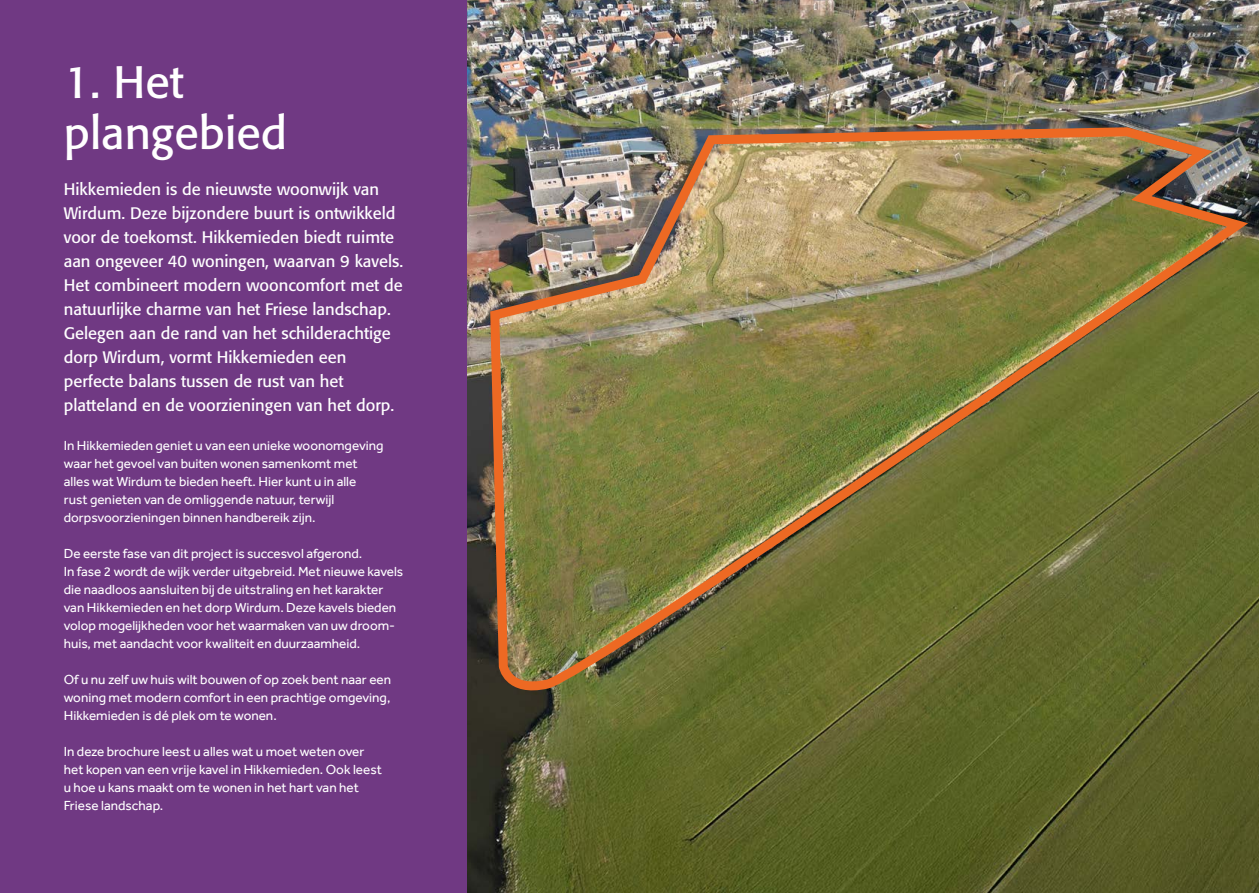
<style>
.page{position:relative;width:1259px;height:893px;background:#fff}
.page>*{position:absolute;margin:0;border:0;box-sizing:border-box;transform-origin:0 0}
.t1{font:45px/51px "Formata";color:#fff}
.t2{font:16.5px/24px "Formata";color:#fff}
.t3{font:13.5px/18px "Effra";color:#fff}
</style>
<div class="page">
<div style="left:0;top:0;width:527px;height:893px;background:#703983"></div>
<img style="left:467px;top:0;width:792px;height:893px">
<img style="left:484px;top:123px;width:762px;height:770px">
<h1 class="t1" style="left:64px;top:57px;width:225px">1. Het plangebied</h1>
<p class="t2" style="left:64px;top:177px;width:341px">Hikkemieden is de nieuwste woonwijk van Wirdum. Deze bijzondere buurt is ontwikkeld voor de toekomst. Hikkemieden biedt ruimte aan ongeveer 40 woningen, waarvan 9 kavels.<br>Het combineert modern wooncomfort met de natuurlijke charme van het Friese landschap.<br>Gelegen aan de rand van het schilderachtige dorp Wirdum, vormt Hikkemieden een perfecte balans tussen de rust van het platteland en de voorzieningen van het dorp.</p>
<p class="t3" style="left:64px;top:436px;width:321px">In Hikkemieden geniet u van een unieke woonomgeving waar het gevoel van buiten wonen samenkomt met alles wat Wirdum te bieden heeft. Hier kunt u in alle rust genieten van de omliggende natuur, terwijl dorpsvoorzieningen binnen handbereik zijn.</p>
<p class="t3" style="left:64px;top:544px;width:341px">De eerste fase van dit project is succesvol afgerond.<br>In fase 2 wordt de wijk verder uitgebreid. Met nieuwe kavels die naadloos aansluiten bij de uitstraling en het karakter van Hikkemieden en het dorp Wirdum. Deze kavels bieden volop mogelijkheden voor het waarmaken van uw droom&shy;huis, met aandacht voor kwaliteit en duurzaamheid.</p>
<p class="t3" style="left:64px;top:670px;width:329px;text-align:justify">Of u nu zelf uw huis wilt bouwen of op zoek bent naar een woning met modern comfort in een prachtige omgeving, Hikkemieden is dé plek om te wonen.</p>
<p class="t3" style="left:64px;top:742px;width:320px">In deze brochure leest u alles wat u moet weten over het kopen van een vrije kavel in Hikkemieden. Ook leest u hoe u kans maakt om te wonen in het hart van het Friese landschap.</p>
</div>
